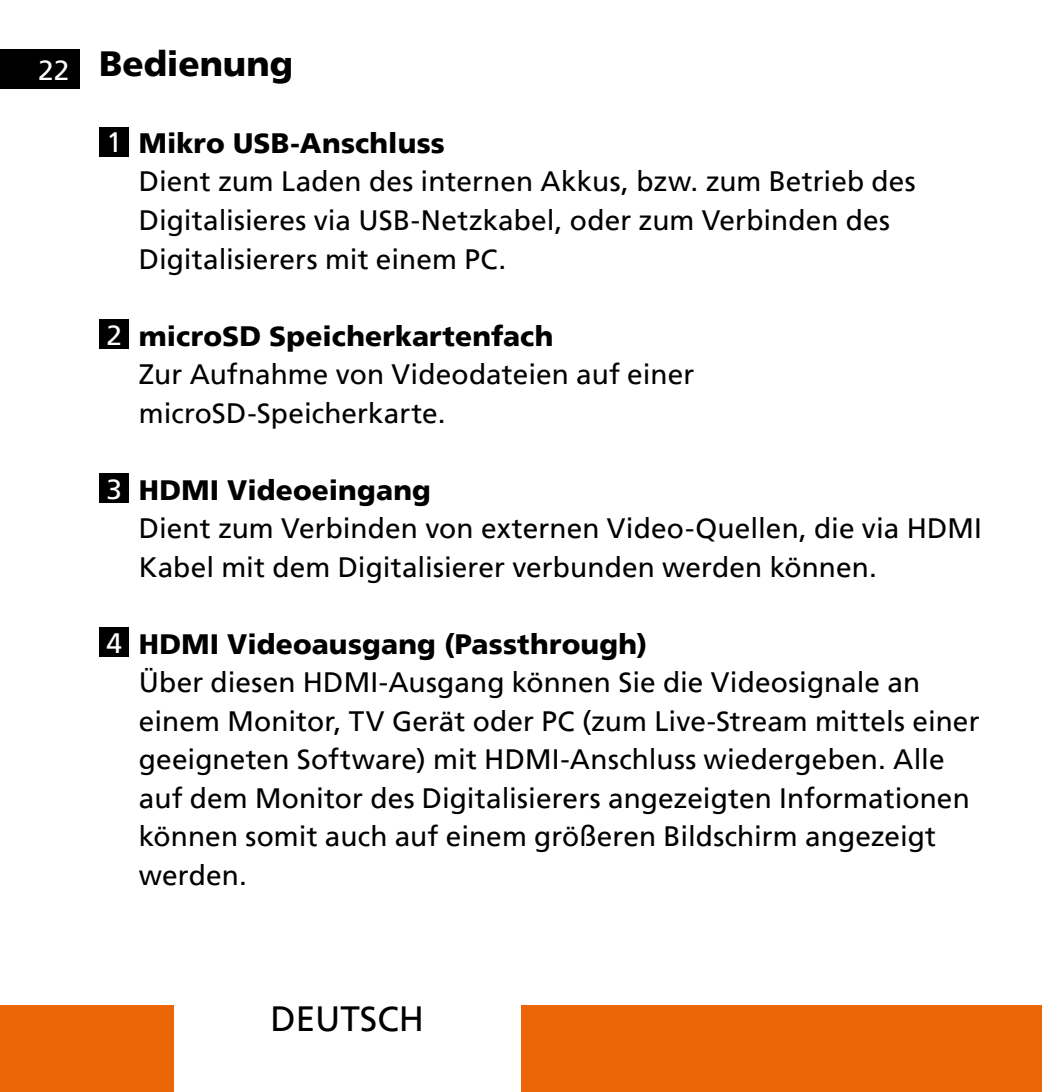
<style>
.page{position:relative;width:1042px;height:1092px;background:#fff}
.page>*{position:absolute;margin:0;border:0;box-sizing:border-box;transform-origin:0 0}
.t1{font:900 35px "Frutiger LT";letter-spacing:-.005em;color:#000}
.t2{font:35px "Frutiger LT";color:#000}
.t3{font:28px/38.5px "Frutiger LT";letter-spacing:.005em;color:#000}
.s1{color:#fff}
.s2{font-weight:900}
</style>
<div class="page">
<div style="left:0;top:1005px;width:174px;height:86px;background:#ec6608"></div>
<div style="left:521px;top:1005px;width:521px;height:86px;background:#ec6608"></div>
<div style="left:0;top:50px;width:79px;height:39px;background:#000"></div>
<div style="left:99px;top:127px;width:30px;height:29px;background:#000"></div>
<div style="left:99px;top:319px;width:30px;height:30px;background:#000"></div>
<div style="left:99px;top:473px;width:30px;height:30px;background:#000"></div>
<div style="left:99px;top:627px;width:30px;height:30px;background:#000"></div>
<p class="t1" style="left:38px;top:42px;width:256px"><sub>22</sub> Bedienung</p>
<p class="t3" style="left:139px;top:124px;width:778px;text-indent:-33px"><span class="s1">1</span> <span class="s2">Mikro USB-Anschluss<br></span>Dient zum Laden des internen Akkus, bzw. zum Betrieb des Digitalisieres via USB-Netzkabel, oder zum Verbinden des Digitalisierers mit einem PC.</p>
<p class="t3" style="left:139px;top:317px;width:557px;text-indent:-33px"><span class="s1">2</span> <span class="s2">microSD Speicherkartenfach<br></span>Zur Aufnahme von Videodateien auf einer microSD-Speicherkarte.</p>
<p class="t3" style="left:139px;top:471px;width:844px;text-indent:-33px"><span class="s1">3</span> <span class="s2">HDMI Videoeingang<br></span>Dient zum Verbinden von externen Video-Quellen, die via HDMI<br>Kabel mit dem Digitalisierer verbunden werden können.</p>
<p class="t3" style="left:139px;top:625px;width:842px;text-indent:-33px"><span class="s1">4</span> <span class="s2">HDMI Videoausgang (Passthrough)<br></span>Über diesen HDMI-Ausgang können Sie die Videosignale an einem Monitor, TV Gerät oder PC (zum Live-Stream mittels einer geeigneten Software) mit HDMI-Anschluss wiedergeben. Alle auf dem Monitor des Digitalisierers angezeigten Informationen können somit auch auf einem größeren Bildschirm angezeigt werden.</p>
<p class="t2" style="left:270px;top:998px;width:155px">DEUTSCH</p>
</div>
